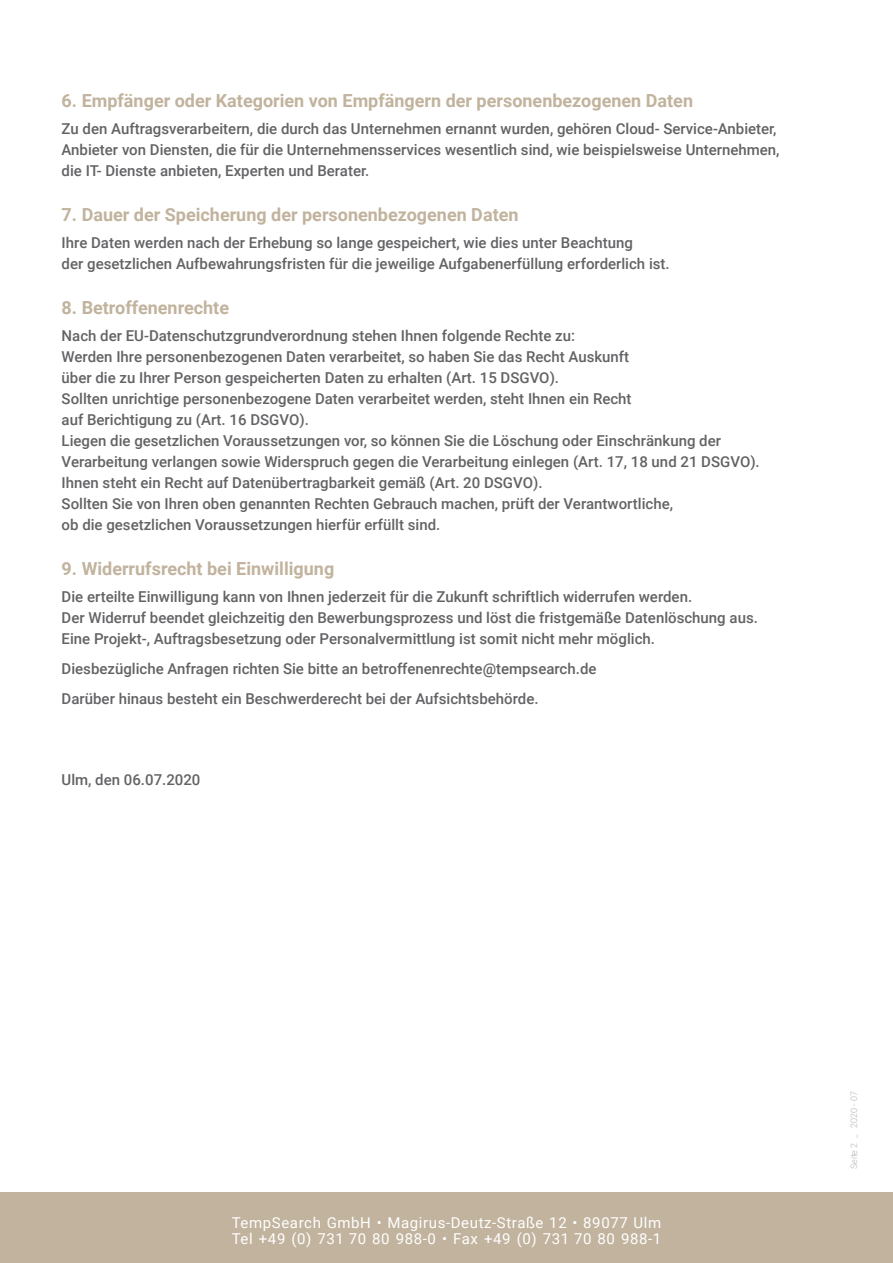
<style>
.page{position:relative;width:893px;height:1263px;background:#fff}
.page>*{position:absolute;margin:0;border:0;box-sizing:border-box;transform-origin:0 0}
.t1{font:700 18px "Roboto";color:#c1b39d}
.t2{font:500 15px/21px "Roboto";color:#636366}
.t3{font:15px/16.5px "Roboto";letter-spacing:.04em;color:#fff}
.t4{font:300 9px "Roboto";color:#b2b3b7}
</style>
<div class="page">
<div style="left:0;top:1192px;width:893px;height:71px;background:#c1b39d"></div>
<p class="t1" style="left:62px;top:88px;width:633px">6. Empfänger oder Kategorien von Empfängern der personenbezogenen Daten</p>
<p class="t2" style="left:62px;top:118px;width:719px">Zu den Auftragsverarbeitern, die durch das Unternehmen ernannt wurden, gehören Cloud- Service-Anbieter,<br>Anbieter von Diensten, die für die Unternehmensservices wesentlich sind, wie beispielsweise Unternehmen, die IT- Dienste anbieten, Experten und Berater.</p>
<p class="t1" style="left:62px;top:202px;width:458px">7. Dauer der Speicherung der personenbezogenen Daten</p>
<p class="t2" style="left:62px;top:232px;width:610px">Ihre Daten werden nach der Erhebung so lange gespeichert, wie dies unter Beachtung<br>der gesetzlichen Aufbewahrungsfristen für die jeweilige Aufgabenerfüllung erforderlich ist.</p>
<p class="t1" style="left:62px;top:295px;width:169px">8. Betroffenenrechte</p>
<p class="t2" style="left:62px;top:325px;width:700px">Nach der EU-Datenschutzgrundverordnung stehen Ihnen folgende Rechte zu:<br>Werden Ihre personenbezogenen Daten verarbeitet, so haben Sie das Recht Auskunft<br>über die zu Ihrer Person gespeicherten Daten zu erhalten (Art. 15 DSGVO).<br>Sollten unrichtige personenbezogene Daten verarbeitet werden, steht Ihnen ein Recht<br>auf Berichtigung zu (Art. 16 DSGVO).<br>Liegen die gesetzlichen Voraussetzungen vor, so können Sie die Löschung oder Einschränkung der Verarbeitung verlangen sowie Widerspruch gegen die Verarbeitung einlegen (Art. 17, 18 und 21 DSGVO).<br>Ihnen steht ein Recht auf Datenübertragbarkeit gemäß (Art. 20 DSGVO).<br>Sollten Sie von Ihren oben genannten Rechten Gebrauch machen, prüft der Verantwortliche,<br>ob die gesetzlichen Voraussetzungen hierfür erfüllt sind.</p>
<p class="t1" style="left:62px;top:556px;width:274px">9. Widerrufsrecht bei Einwilligung</p>
<p class="t2" style="left:62px;top:586px;width:698px">Die erteilte Einwilligung kann von Ihnen jederzeit für die Zukunft schriftlich widerrufen werden.<br>Der Widerruf beendet gleichzeitig den Bewerbungsprozess und löst die fristgemäße Datenlöschung aus.<br>Eine Projekt-, Auftragsbesetzung oder Personalvermittlung ist somit nicht mehr möglich.</p>
<p class="t2" style="left:62px;top:653px;width:536px;line-height:30px">Diesbezügliche Anfragen richten Sie bitte an betroffenenrechte@tempsearch.de<br>Darüber hinaus besteht ein Beschwerderecht bei der Aufsichtsbehörde.</p>
<p class="t2" style="left:62px;top:769px;width:140px">Ulm, den 06.07.2020</p>
<p class="t3" style="left:232px;top:1213px;width:431px">TempSearch GmbH • Magirus-Deutz-Straße 12 • 89077 Ulm<br>Tel +49 (0) 731 70 80 988-0 • Fax +49 (0) 731 70 80 988-1</p>
<p class="t4" style="left:848px;top:1169px;width:80px;rotate:-90deg">Seite 2 _ 2020 - 07</p>
</div>
